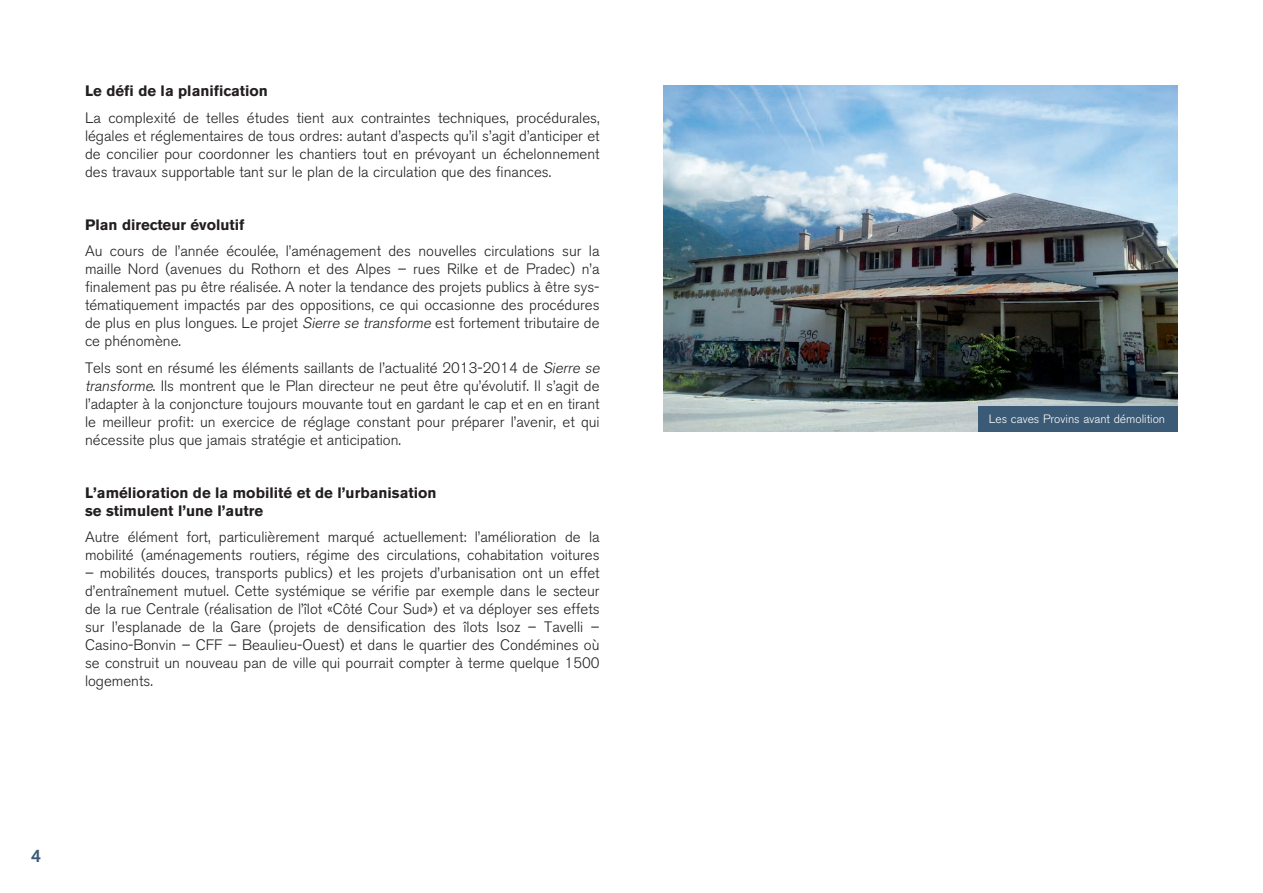
<style>
.page{position:relative;width:1263px;height:893px;background:#fff}
.page>*{position:absolute;margin:0;border:0;box-sizing:border-box;transform-origin:0 0}
.t1{font:500 18px "Akzidenz Grotesk BE";color:#3b5a75}
.t2{font:300 15px/18px "Akzidenz Grotesk BE";color:#231f20;text-align:justify}
.t3{font:700 15px/18px "Akzidenz Grotesk BE";color:#231f20}
.t4{font:300 12px "Akzidenz Grotesk BE";color:#fff}
.s1{font-style:italic}
</style>
<div class="page">
<img style="left:663px;top:86px;width:515px;height:346px">
<div style="left:978px;top:406px;width:200px;height:26px;background:#3b5a75"></div>
<p class="t3" style="left:85px;top:82px;width:184px">Le défi de la planification</p>
<p class="t2" style="left:85px;top:109px;width:516px">La complexité de telles études tient aux contraintes techniques, procédurales, légales et réglementaires de tous ordres: autant d’aspects qu’il s’agit d’anticiper et de concilier pour coordonner les chantiers tout en prévoyant un échelonnement des travaux supportable tant sur le plan de la circulation que des finances.</p>
<p class="t3" style="left:85px;top:216px;width:161px">Plan directeur évolutif</p>
<p class="t2" style="left:85px;top:242px;width:516px">Au cours de l’année écoulée, l’aménagement des nouvelles circulations sur la maille Nord (avenues du Rothorn et des Alpes – rues Rilke et de Pradec) n’a finalement pas pu être réalisée. A noter la tendance des projets publics à être sys&shy;tématiquement impactés par des oppositions, ce qui occasionne des procédures de plus en plus longues. Le projet <span class="s1">Sierre se transforme</span> est fortement tributaire de ce phénomène.</p>
<p class="t2" style="left:85px;top:359px;width:519px;text-align:left">Tels sont en résumé les éléments saillants de l’actualité 2013-2014 de <span class="s1">Sierre se transforme</span>. Ils montrent que le Plan directeur ne peut être qu’évolutif. Il s’agit de l’adapter à la conjoncture toujours mouvante tout en gardant le cap et en en tirant le meilleur profit: un exercice de réglage constant pour préparer l’avenir, et qui nécessite plus que jamais stratégie et anticipation.</p>
<p class="t3" style="left:85px;top:484px;width:353px">L’amélioration de la mobilité et de l’urbanisation se stimulent l’une l’autre</p>
<p class="t2" style="left:85px;top:528px;width:516px">Autre élément fort, particulièrement marqué actuellement: l’amélioration de la mobilité (aménagements routiers, régime des circulations, cohabitation voitures</p>
<p class="t2" style="left:85px;top:564px;width:516px">– mobilités douces, transports publics) et les projets d’urbanisation ont un effet d’entraînement mutuel. Cette systémique se vérifie par exemple dans le secteur de la rue Centrale (réalisation de l’îlot «Côté Cour Sud») et va déployer ses effets sur l’esplanade de la Gare (projets de densification des îlots Isoz – Tavelli – Casino-Bonvin – CFF – Beaulieu-Ouest) et dans le quartier des Condémines où se construit un nouveau pan de ville qui pourrait compter à terme quelque 1500 logements.</p>
<p class="t1" style="left:31px;top:845px;width:12px">4</p>
<p class="t4" style="left:989px;top:412px;width:178px">Les caves Provins avant démolition</p>
</div>
